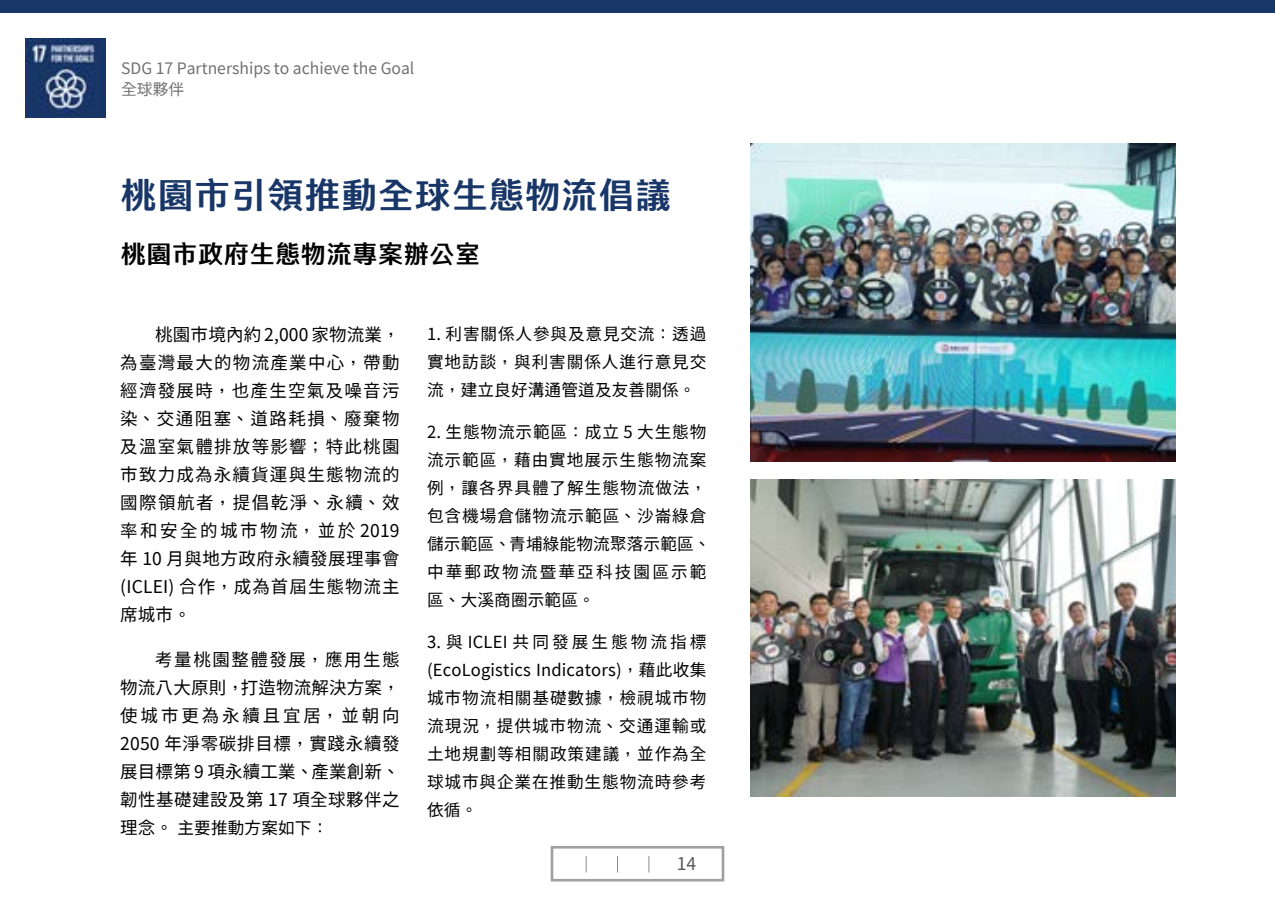
<style>
.page{position:relative;width:1275px;height:903px;background:#fff}
.page>*{position:absolute;margin:0;border:0;box-sizing:border-box;transform-origin:0 0}
.t1{font:800 35px "AR Fang Xin Shu H7 B5 Std";letter-spacing:.05em;color:#183668}
.t2{font:800 24.5px "AR Fang Xin Shu H7 B5 Std";letter-spacing:.05em;color:#000}
.t3{font:17.5px/28px "Taipei Sans TC Beta";letter-spacing:.025em;color:#000;text-align:justify}
.t4{font:17.5px "Taipei Sans TC Beta";color:#595757}
.t5{font:16.62px/28px "Taipei Sans TC Beta";letter-spacing:.055em;color:#000;text-align:justify}
.t6{font:16.62px "Taipei Sans TC Beta";letter-spacing:.01em;color:#000}
.t7{font:15.75px/21px "Taipei Sans TC Beta";color:#727171}
.s1{font-size:17.5px}
</style>
<div class="page">
<div style="left:0;top:0;width:1275px;height:12px;background:#183668"></div>
<img style="left:26px;top:38px;width:79px;height:80px">
<div style="left:551px;top:846px;width:173px;height:35px;border:3px solid #9fa0a0"></div>
<svg style="left:649px;top:856px;width:1px;height:16px"></svg>
<svg style="left:617px;top:856px;width:1px;height:16px"></svg>
<svg style="left:586px;top:856px;width:1px;height:16px"></svg>
<img style="left:751px;top:144px;width:425px;height:317px">
<img style="left:751px;top:479px;width:425px;height:318px">
<p class="t7" style="left:121px;top:58px;width:295px">SDG 17 Partnerships to achieve the Goal全球夥伴</p>
<h1 class="t1" style="left:121px;top:177px;width:551px">桃園市引領推動全球生態物流倡議</h1>
<h2 class="t2" style="left:121px;top:241px;width:360px">桃園市政府生態物流專案辦公室</h2>
<p class="t3" style="left:120px;top:321px;width:281px;text-indent:35px">桃園市境內約 2,000 家物流業，為臺灣最大的物流產業中心，帶動經濟發展時，也產生空氣及噪音污染、交通阻塞、道路耗損、廢棄物及溫室氣體排放等影響；特此桃園市致力成為永續貨運與生態物流的國際領航者，提倡乾淨、永續、效率和安全的城市物流，並於 2019年 10 月與地方政府永續發展理事會(ICLEI) 合作，成為首屆生態物流主席城市。</p>
<p class="t3" style="left:120px;top:646px;width:281px;text-indent:35px">考量桃園整體發展，應用生態物流八大原則，打造物流解決方案，使城市更為永續且宜居，並朝向2050 年淨零碳排目標，實踐永續發展目標第 9 項永續工業、產業創新、韌性基礎建設及第 17 項全球夥伴之</p>
<p class="t6" style="left:120px;top:818px;width:210px"><span class="s1">理念。</span> 主要推動方案如下：</p>
<p class="t5" style="left:427px;top:320px;width:281px">1. 利害關係人參與及意見交流：透過實地訪談，與利害關係人進行意見交流，建立良好溝通管道及友善關係。</p>
<p class="t5" style="left:427px;top:418px;width:285px;text-align:left">2. 生態物流示範區：成立 5 大生態物流示範區，藉由實地展示生態物流案例，讓各界具體了解生態物流做法，包含機場倉儲物流示範區、沙崙綠倉儲示範區、青埔綠能物流聚落示範區、中華郵政物流暨華亞科技園區示範區、大溪商圈示範區。</p>
<p class="t5" style="left:427px;top:628px;width:281px">3. 與 ICLEI 共同發展生態物流指標(EcoLogistics Indicators)，藉此收集城市物流相關基礎數據，檢視城市物流現況，提供城市物流、交通運輸或土地規劃等相關政策建議，並作為全球城市與企業在推動生態物流時參考依循。</p>
<p class="t4" style="left:677px;top:854px;width:21px">14</p>
</div>
